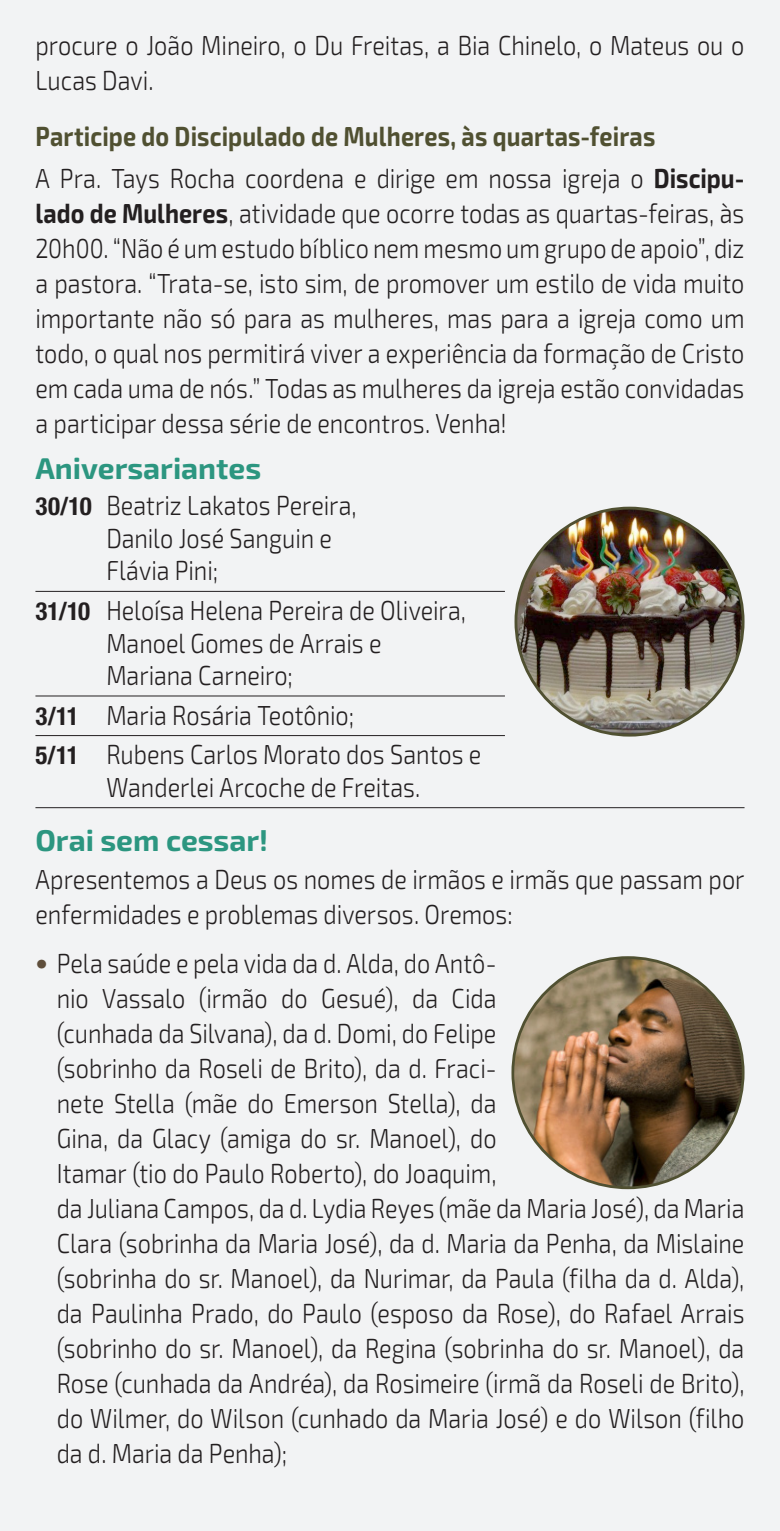
<style>
.page{position:relative;width:780px;height:1531px;background:#f2f3f4}
.page>*{position:absolute;margin:0;border:0;box-sizing:border-box;transform-origin:0 0}
.Títulos{font:700 30px "Exo 2";color:#2c9680}
.Texto_12_Bullets{font:300 27.5px/35px "Exo 2";color:#231f20;scale:.85 1}
.Texto_12{font:300 27.5px/35px "Exo 2";color:#231f20;scale:.85 1}
.Aniversariantes{font:300 27.5px/32.5px "Exo 2";color:#231f20;scale:.85 1}
.Avisos_-_Bold{font:700 27.5px "Exo 2";letter-spacing:.01em;color:#505031;scale:.85 1}
.s1{font-weight:700}
.s2{font-family:"Helvetica Neue LT Std";font-weight:700;font-stretch:condensed;font-size:25px}
.s3{font-family:"Helvetica Neue LT Std";font-weight:700;font-stretch:condensed;font-size:25px;color:#5f4e3b}
</style>
<div class="page">
<hr style="left:35px;top:591px;width:470px;height:1px;background:#231f20">
<hr style="left:35px;top:695px;width:470px;height:1px;background:#231f20">
<hr style="left:35px;top:735px;width:470px;height:1px;background:#231f20">
<hr style="left:35px;top:807px;width:709px;height:1px;background:#231f20">
<img style="left:513px;top:957px;width:230px;height:231px;border-radius:115px">
<img style="left:516px;top:508px;width:227px;height:227px;border-radius:114px">
<p class="Texto_12" style="left:35px;top:28px;width:835px">procure o João Mineiro, o Du Freitas, a Bia Chinelo, o Mateus ou o<br>Lucas Davi.</p>
<p class="Avisos_-_Bold" style="left:35px;top:119px;width:730px">Participe do Discipulado de Mulheres, às quartas-feiras</p>
<p class="Texto_12" style="left:35px;top:161px;width:835px;text-align:justify">A Pra. Tays Rocha coordena e dirige em nossa igreja o <span class="s1">Discipu&shy;lado de Mulheres</span>, atividade que ocorre todas as quartas-feiras, às 20h00. “Não é um estudo bíblico nem mesmo um grupo de apoio”, diz a pastora. “Trata-se, isto sim, de promover um estilo de vida muito importante não só para as mulheres, mas para a igreja como um todo, o qual nos permitirá viver a experiência da formação de Cristo em cada uma de nós.” Todas as mulheres da igreja estão convidadas a participar dessa série de encontros. Venha!</p>
<p class="Títulos" style="left:35px;top:451px;width:227px">Aniversariantes</p>
<p class="Aniversariantes" style="left:106px;top:490px;width:296px;text-indent:-71px"><span class="s2">30/10</span> Beatriz Lakatos Pereira,<br>Danilo José Sanguin e<br>Flávia Pini;</p>
<p class="Aniversariantes" style="left:106px;top:595px;width:425px;text-indent:-71px"><span class="s2">31/10</span> Heloísa Helena Pereira de Oliveira,<br>Manoel Gomes de Arrais e<br>Mariana Carneiro;</p>
<p class="Aniversariantes" style="left:35px;top:699px;width:376px"><span class="s2">3/11</span> Maria Rosária Teotônio;</p>
<p class="Aniversariantes" style="left:35px;top:739px;width:526px;text-align:center"><span class="s2">5/11</span> Rubens Carlos Morato dos Santos e<br>Wanderlei Arcoche de Freitas.</p>
<p class="Títulos" style="left:35px;top:822px;width:234px">Orai sem cessar!</p>
<p class="Texto_12" style="left:35px;top:862px;width:835px">Apresentemos a Deus os nomes de irmãos e irmãs que passam por enfermidades e problemas diversos. Oremos:</p>
<p class="Texto_12_Bullets" style="left:57px;top:947px;width:810px;text-indent:-21px"><span class="s3">•</span> Pela saúde e pela vida da d. Alda, do Antô-<br>nio Vassalo (irmão do Gesué), da Cida<br>(cunhada da Silvana), da d. Domi, do Felipe<br>(sobrinho da Roseli de Brito), da d. Fraci-<br>nete Stella (mãe do Emerson Stella), da<br>Gina, da Glacy (amiga do sr. Manoel), do<br>Itamar (tio do Paulo Roberto), do Joaquim,<br>da Juliana Campos, da d. Lydia Reyes (mãe da Maria José), da Maria Clara (sobrinha da Maria José), da d. Maria da Penha, da Mislaine (sobrinha do sr. Manoel), da Nurimar, da Paula (filha da d. Alda), da Paulinha Prado, do Paulo (esposo da Rose), do Rafael Arrais (sobrinho do sr. Manoel), da Regina (sobrinha do sr. Manoel), da Rose (cunhada da Andréa), da Rosimeire (irmã da Roseli de Brito), do Wilmer, do Wilson (cunhado da Maria José) e do Wilson (filho da d. Maria da Penha);</p>
</div>
